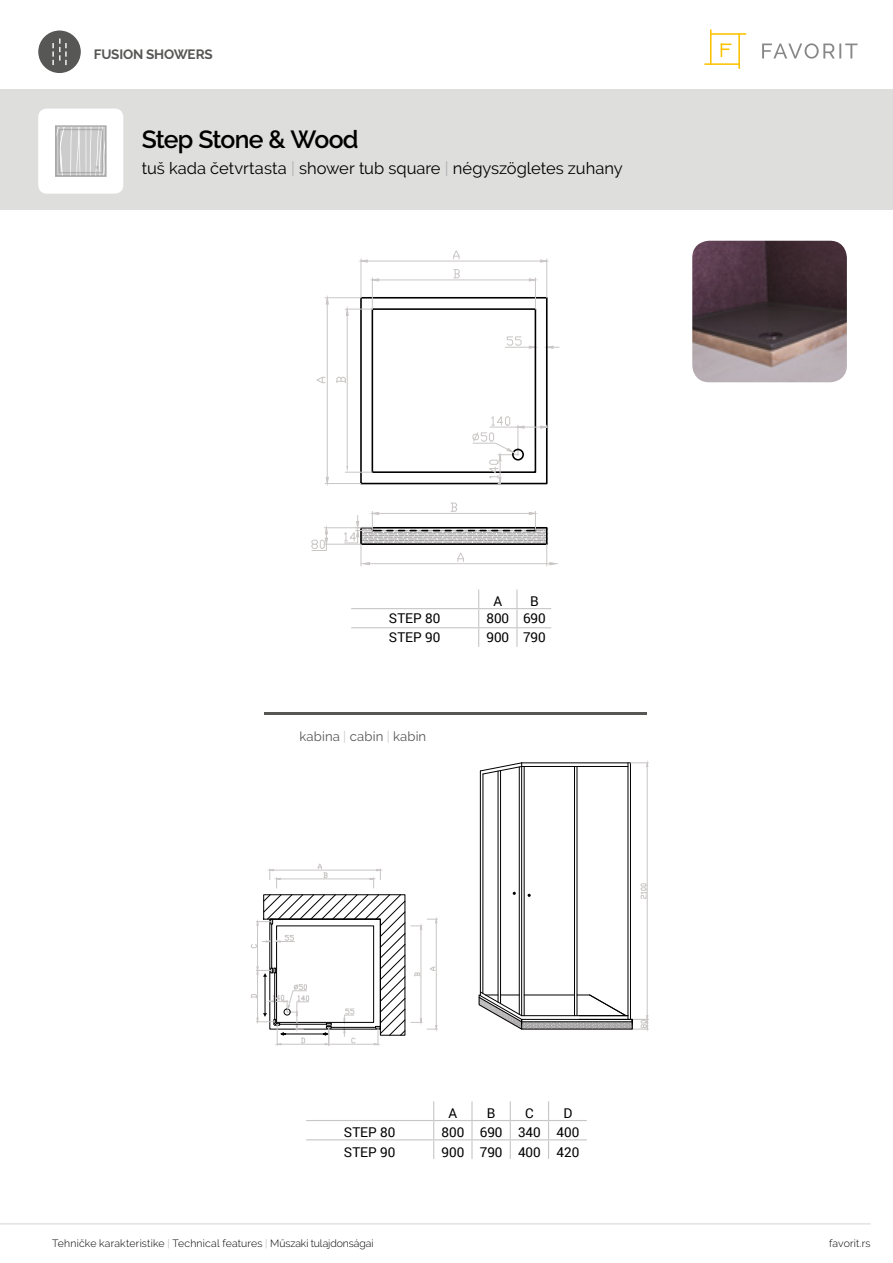
<style>
.page{position:relative;width:893px;height:1263px;background:#fff}
.page>*{position:absolute;margin:0;border:0;box-sizing:border-box;transform-origin:0 0}
.t1{font:600 24.75px "Raleway";letter-spacing:-.035em;color:#000}
.t2{font:16.5px "Raleway";color:#000}
.t3{font:13.5px "Roboto";color:#000}
.t4{font:700 13.5px "Raleway";letter-spacing:-.01em;color:#575756}
.t5{font:13.05px "Raleway";letter-spacing:.01em;color:#575756}
.t6{font:300 10.5px "Raleway";letter-spacing:.015em;color:#000}
.s1{color:#b3b2b2}
.s2{color:#ccc}
</style>
<div class="page">
<hr style="left:0;top:1223px;width:871px;height:2px;background:#000">
<svg style="left:762px;top:43px;width:95px;height:16px"></svg>
<hr style="left:710px;top:29px;width:1px;height:36px;background:#fdc300">
<hr style="left:738px;top:33px;width:2px;height:36px;background:#fdc300">
<svg style="left:721px;top:43px;width:10px;height:14px"></svg>
<hr style="left:704px;top:63px;width:36px;height:2px;background:#fdc300">
<hr style="left:711px;top:33px;width:35px;height:2px;background:#fdc300">
<div style="left:0;top:89px;width:893px;height:120px;background:#dededd"></div>
<div style="left:38px;top:31px;width:43px;height:42px;background:#575756;border-radius:50%"></div>
<svg style="left:52px;top:38px;width:15px;height:27px"></svg>
<hr style="left:479px;top:608px;width:38px;height:1px;background:#c6c6c6">
<hr style="left:517px;top:608px;width:34px;height:1px;background:#c6c6c6">
<hr style="left:479px;top:627px;width:38px;height:1px;background:#c6c6c6">
<hr style="left:517px;top:627px;width:34px;height:1px;background:#c6c6c6">
<svg style="left:516px;top:589px;width:1px;height:58px"></svg>
<hr style="left:351px;top:608px;width:128px;height:1px;background:#c6c6c6">
<hr style="left:351px;top:627px;width:128px;height:1px;background:#c6c6c6">
<svg style="left:478px;top:589px;width:1px;height:58px"></svg>
<hr style="left:274px;top:870px;width:103px;height:1px;background:#c9c6c5">
<hr style="left:280px;top:878px;width:90px;height:1px;background:#c9c6c5">
<svg style="left:267px;top:869px;width:14px;height:19px"></svg>
<svg style="left:369px;top:869px;width:14px;height:19px"></svg>
<svg style="left:317px;top:863px;width:11px;height:15px"></svg>
<hr style="left:630px;top:763px;width:1px;height:256px;background:#000">
<hr style="left:628px;top:763px;width:1px;height:256px;background:#000">
<hr style="left:577px;top:766px;width:1px;height:250px;background:#000">
<hr style="left:574px;top:766px;width:1px;height:250px;background:#000">
<hr style="left:521px;top:763px;width:1px;height:253px;background:#000">
<hr style="left:519px;top:767px;width:1px;height:247px;background:#000">
<hr style="left:522px;top:762px;width:108px;height:1px;background:#000">
<hr style="left:522px;top:766px;width:106px;height:1px;background:#000">
<hr style="left:647px;top:766px;width:1px;height:250px;background:#c9c6c5">
<svg style="left:630px;top:760px;width:19px;height:7px"></svg>
<svg style="left:640px;top:883px;width:7px;height:16px"></svg>
<hr style="left:524px;top:766px;width:1px;height:250px;background:#000">
<hr style="left:500px;top:771px;width:1px;height:232px;background:#000">
<hr style="left:498px;top:771px;width:1px;height:231px;background:#000">
<hr style="left:480px;top:771px;width:1px;height:224px;background:#000">
<hr style="left:482px;top:774px;width:1px;height:219px;background:#000">
<svg style="left:479px;top:762px;width:43px;height:13px"></svg>
<svg style="left:251px;top:894px;width:187px;height:152px"></svg>
<svg style="left:478px;top:991px;width:171px;height:41px"></svg>
<svg style="left:548px;top:345px;width:11px;height:4px"></svg>
<svg style="left:505px;top:336px;width:28px;height:13px"></svg>
<div style="left:360px;top:297px;width:188px;height:187px;border:2px solid #000"></div>
<div style="left:372px;top:308px;width:164px;height:165px;border:2px solid #000"></div>
<svg style="left:472px;top:414px;width:75px;height:70px"></svg>
<hr style="left:325px;top:483px;width:36px;height:1px;background:#c9c6c5">
<hr style="left:325px;top:297px;width:36px;height:1px;background:#c9c6c5">
<hr style="left:327px;top:304px;width:1px;height:173px;background:#c9c6c5">
<svg style="left:325px;top:477px;width:4px;height:6px"></svg>
<svg style="left:325px;top:297px;width:4px;height:8px"></svg>
<svg style="left:316px;top:376px;width:10px;height:7px"></svg>
<hr style="left:361px;top:259px;width:1px;height:39px;background:#c9c6c5">
<hr style="left:546px;top:259px;width:1px;height:39px;background:#c9c6c5">
<hr style="left:367px;top:261px;width:174px;height:1px;background:#c9c6c5">
<svg style="left:360px;top:259px;width:8px;height:4px"></svg>
<svg style="left:540px;top:259px;width:7px;height:4px"></svg>
<svg style="left:453px;top:250px;width:7px;height:10px"></svg>
<hr style="left:347px;top:315px;width:1px;height:151px;background:#c9c6c5">
<svg style="left:345px;top:466px;width:27px;height:7px"></svg>
<svg style="left:345px;top:308px;width:27px;height:8px"></svg>
<svg style="left:336px;top:376px;width:10px;height:7px"></svg>
<hr style="left:372px;top:278px;width:1px;height:31px;background:#c9c6c5">
<hr style="left:535px;top:278px;width:1px;height:31px;background:#c9c6c5">
<hr style="left:379px;top:280px;width:150px;height:1px;background:#c9c6c5">
<svg style="left:373px;top:278px;width:6px;height:4px"></svg>
<svg style="left:529px;top:278px;width:6px;height:4px"></svg>
<svg style="left:453px;top:269px;width:7px;height:10px"></svg>
<hr style="left:324px;top:544px;width:37px;height:1px;background:#c9c6c5">
<hr style="left:324px;top:527px;width:48px;height:1px;background:#c9c6c5">
<svg style="left:311px;top:527px;width:17px;height:24px"></svg>
<svg style="left:343px;top:502px;width:214px;height:64px"></svg>
<hr style="left:434px;top:1120px;width:38px;height:1px;background:#c6c6c6">
<hr style="left:472px;top:1120px;width:38px;height:1px;background:#c6c6c6">
<hr style="left:510px;top:1120px;width:39px;height:1px;background:#c6c6c6">
<hr style="left:549px;top:1120px;width:38px;height:1px;background:#c6c6c6">
<hr style="left:434px;top:1139px;width:38px;height:1px;background:#c6c6c6">
<hr style="left:472px;top:1139px;width:38px;height:1px;background:#c6c6c6">
<svg style="left:471px;top:1101px;width:2px;height:58px"></svg>
<hr style="left:510px;top:1139px;width:39px;height:1px;background:#c6c6c6">
<svg style="left:510px;top:1101px;width:1px;height:58px"></svg>
<hr style="left:549px;top:1139px;width:38px;height:1px;background:#c6c6c6">
<svg style="left:548px;top:1101px;width:1px;height:58px"></svg>
<hr style="left:306px;top:1120px;width:128px;height:1px;background:#c6c6c6">
<hr style="left:306px;top:1139px;width:128px;height:1px;background:#c6c6c6">
<svg style="left:433px;top:1101px;width:1px;height:58px"></svg>
<img style="left:692px;top:241px;width:155px;height:141px">
<svg style="left:38px;top:109px;width:85px;height:85px"></svg>
<hr style="left:264px;top:712px;width:383px;height:3px;background:#575756">
<p class="t4" style="left:94px;top:46px;width:120px">FUSION SHOWERS</p>
<h1 class="t1" style="left:142px;top:125px;width:218px">Step Stone &amp; Wood</h1>
<h2 class="t2" style="left:142px;top:159px;width:482px">tuš kada četvrtasta <span class="s1">|</span> shower tub square <span class="s1">|</span> négyszögletes zuhany</h2>
<p class="t3" style="left:493px;top:592px;width:10px">A</p>
<p class="t3" style="left:530px;top:592px;width:10px">B</p>
<p class="t3" style="left:389px;top:609px;width:53px">STEP 80</p>
<p class="t3" style="left:486px;top:609px;width:61px">800 690</p>
<p class="t3" style="left:389px;top:628px;width:53px">STEP 90</p>
<p class="t3" style="left:486px;top:628px;width:61px">900 790</p>
<p class="t5" style="left:299px;top:728px;width:128px">kabina <span class="s2">|</span> cabin <span class="s2">|</span> kabin</p>
<p class="t3" style="left:448px;top:1103px;width:10px">A</p>
<p class="t3" style="left:487px;top:1103px;width:10px">B</p>
<p class="t3" style="left:525px;top:1103px;width:10px">C</p>
<p class="t3" style="left:563px;top:1103px;width:10px">D</p>
<p class="t3" style="left:344px;top:1123px;width:53px">STEP 80</p>
<p class="t3" style="left:441px;top:1123px;width:139px">800 690 340 400</p>
<p class="t3" style="left:344px;top:1142px;width:53px">STEP 90</p>
<p class="t3" style="left:441px;top:1142px;width:139px">900 790 400 420</p>
<p class="t6" style="left:52px;top:1237px;width:323px">Tehničke karakteristike <span class="s1">|</span> Technical features <span class="s1">|</span> Műszaki tulajdonságai</p>
<p class="t6" style="left:829px;top:1237px;width:43px">favorit.rs</p>
</div>
